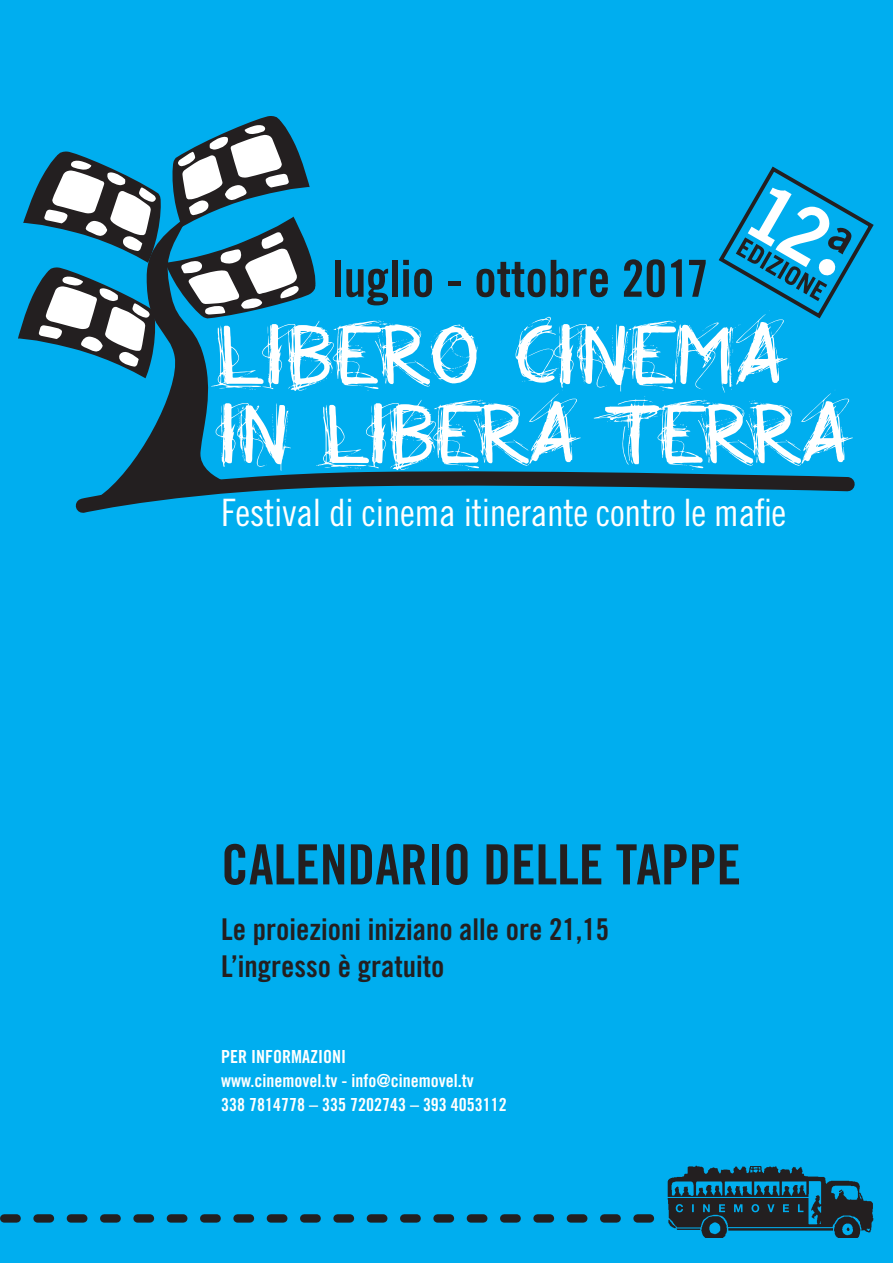
<style>
.page{position:relative;width:893px;height:1263px;background:#00aeef}
.page>*{position:absolute;margin:0;border:0;box-sizing:border-box;transform-origin:0 0}
.t1{font:55.5px "Trade Gothic Bold Cond Twenty";color:#231f20}
.t2{font:54.9px/79.2px "All Over Again";letter-spacing:-.015em;color:#fff}
.t3{font:51.15px "Trade Gothic Bold Cond Twenty";color:#231f20}
.t4{font:37.8px "Trade Gothic Cond Eighteen";letter-spacing:-.01em;color:#fff}
.t5{font:30px/37.5px "Trade Gothic Bold Cond Twenty";color:#231f20}
.t6{font:18px/24px "Trade Gothic Bold Cond Twenty";color:#fff}
</style>
<div class="page">
<svg style="left:718px;top:166px;width:156px;height:153px"></svg>
<svg style="left:18px;top:116px;width:298px;height:346px"></svg>
<svg style="left:75px;top:462px;width:780px;height:51px"></svg>
<img style="left:667px;top:1165px;width:207px;height:73px">
<svg style="left:676px;top:1204px;width:127px;height:8px"></svg>
<svg style="left:4px;top:1214px;width:646px;height:8px"></svg>
<h3 class="t3" style="left:332px;top:247px;width:378px">luglio - ottobre 2017</h3>
<h2 class="t2" style="left:221px;top:324px;width:629px">LIBERO CINEMA<br>IN LIBERA TERRA</h2>
<h3 class="t4" style="left:221px;top:490px;width:567px">Festival di cinema itinerante contro le mafie</h3>
<h1 class="t1" style="left:221px;top:831px;width:521px">CALENDARIO DELLE TAPPE</h1>
<h3 class="t5" style="left:221px;top:910px;width:389px">Le proiezioni iniziano alle ore 21,15<br>L’ingresso è gratuito</h3>
<p class="t6" style="left:221px;top:1045px;width:287px">per informazioni<br>www.cinemovel.tv - info@cinemovel.tv<br>338 7814778 – 335 7202743 – 393 4053112</p>
</div>
